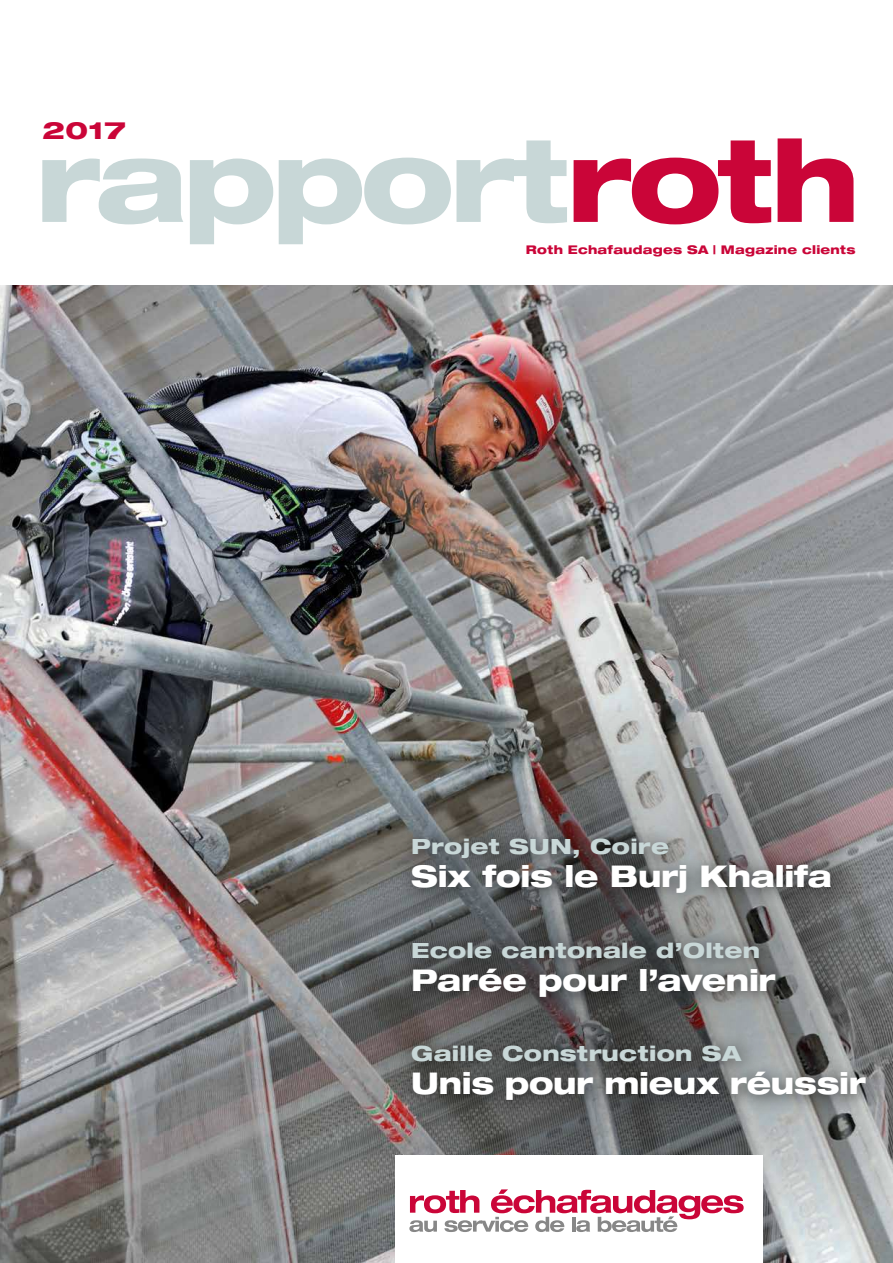
<style>
.page{position:relative;width:893px;height:1263px;background:#fff}
.page>*{position:absolute;margin:0;border:0;box-sizing:border-box;transform-origin:0 0}
.t1{font:800 expanded 114px "Helvetica Neue";letter-spacing:-.035em;color:#c8d7d7}
.t2{font:800 expanded 30px "Helvetica Neue";letter-spacing:-.01em;color:#fff}
.t3{font:800 expanded 24px "Helvetica Neue";color:#ca0538;scale:1.06 1}
.t4{font:800 expanded 21px "Helvetica Neue";letter-spacing:.01em;color:#c8d7d7;scale:1.06 1}
.t5{font:800 expanded 12px "Helvetica Neue";letter-spacing:.02em;color:#ca0538}
.s1{color:#ca0538}
</style>
<div class="page">
<img style="left:0;top:286px;width:893px;height:977px">
<svg style="left:291px;top:653px;width:602px;height:610px;background:#848382"></svg>
<div style="left:395px;top:1156px;width:368px;height:107px;background:#fff"></div>
<div style="left:398px;top:824px;width:484px;height:294px;background:#000;opacity:.6"></div>
<svg style="left:409px;top:1189px;width:335px;height:43px"></svg>
<p class="t3" style="left:43px;top:115px;width:80px">2017</p>
<h1 class="t1" style="left:35px;top:108px;width:826px">rapport<span class="s1">roth</span></h1>
<p class="t5" style="left:526px;top:242px;width:331px">Roth Echafaudages SA | Magazine clients</p>
<p class="t4" style="left:411px;top:833px;width:245px">Projet SUN, Coire</p>
<p class="t2" style="left:411px;top:857px;width:422px">Six fois le Burj Khalifa</p>
<p class="t4" style="left:411px;top:937px;width:331px">Ecole cantonale d’Olten</p>
<p class="t2" style="left:411px;top:961px;width:366px">Parée pour l’avenir</p>
<p class="t4" style="left:411px;top:1040px;width:313px">Gaille Construction SA</p>
<p class="t2" style="left:411px;top:1064px;width:456px">Unis pour mieux réussir</p>
</div>
